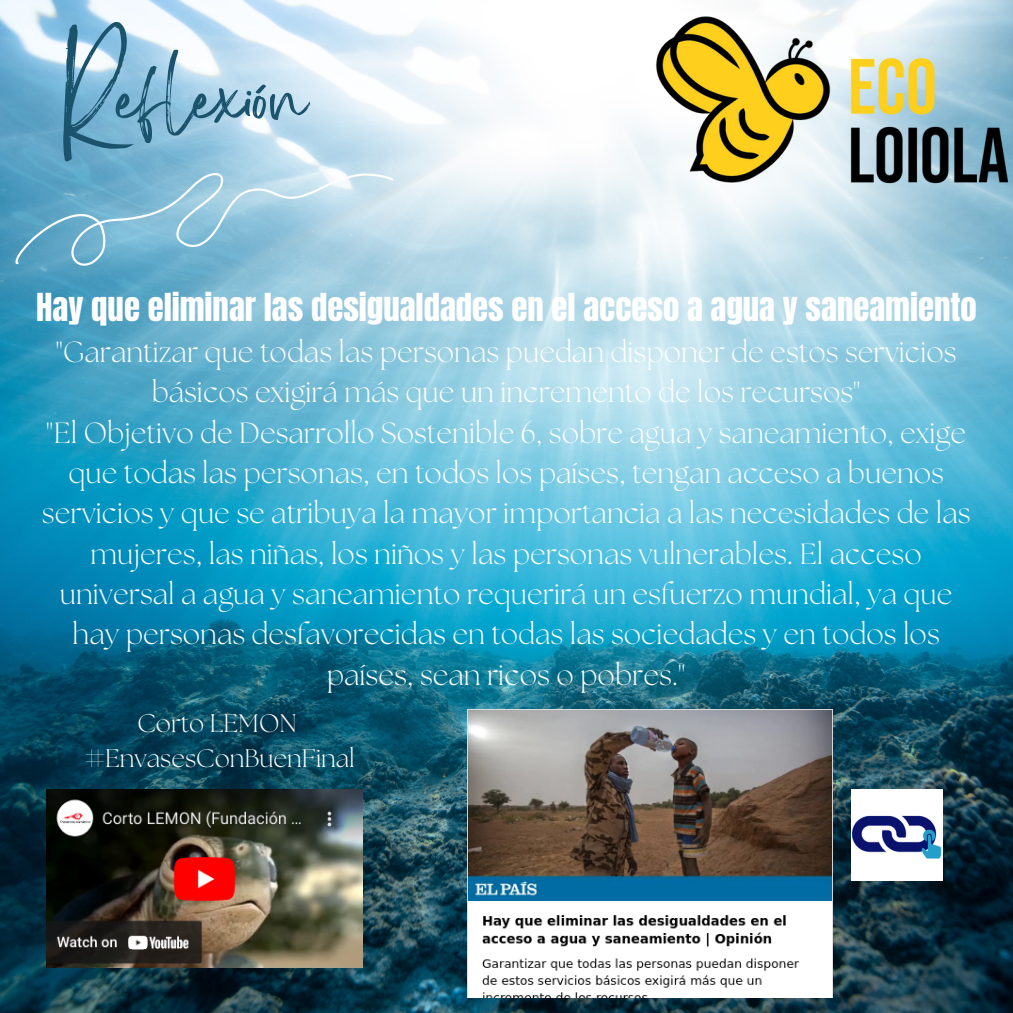
<style>
.page{position:relative;width:1013px;height:1013px;background:#fff}
.page>*{position:absolute;margin:0;border:0;box-sizing:border-box;transform-origin:0 0}
.t1{font:82.75px "Sisterhood";color:#1b536c}
.t2{font:32.75px "Anton";color:#fff}
.t3{font:300 29px/40.2px "The Seasons";color:#fff;text-align:center}
.t4{font:300 25.25px/34.8px "The Seasons";color:#fff;text-align:center}
</style>
<div class="page">
<img style="left:0;top:0;width:1012px;height:1012px">
<img style="left:652px;top:15px;width:360px;height:172px">
<svg style="left:15px;top:173px;width:378px;height:93px;background:#8ec1d9"></svg>
<img style="left:467px;top:710px;width:365px;height:287px">
<img style="left:851px;top:790px;width:91px;height:91px">
<img style="left:47px;top:790px;width:315px;height:177px">
<h1 class="t1" style="left:64px;top:75px;width:245px">Reflexión</h1>
<p class="t2" style="left:36px;top:283px;width:942px">Hay que eliminar las desigualdades en el acceso a agua y saneamiento</p>
<p class="t3" style="left:42px;top:334px;width:930px">"Garantizar que todas las personas puedan disponer de estos servicios básicos exigirá más que un incremento de los recursos"<br>"El Objetivo de Desarrollo Sostenible 6, sobre agua y saneamiento, exige que todas las personas, en todos los países, tengan acceso a buenos servicios y que se atribuya la mayor importancia a las necesidades de las mujeres, las niñas, los niños y las personas vulnerables. El acceso universal a agua y saneamiento requerirá un esfuerzo mundial, ya que hay personas desfavorecidas en todas las sociedades y en todos los países, sean ricos o pobres."</p>
<p class="t4" style="left:85px;top:708px;width:272px">Corto LEMON #EnvasesConBuenFinal</p>
</div>
